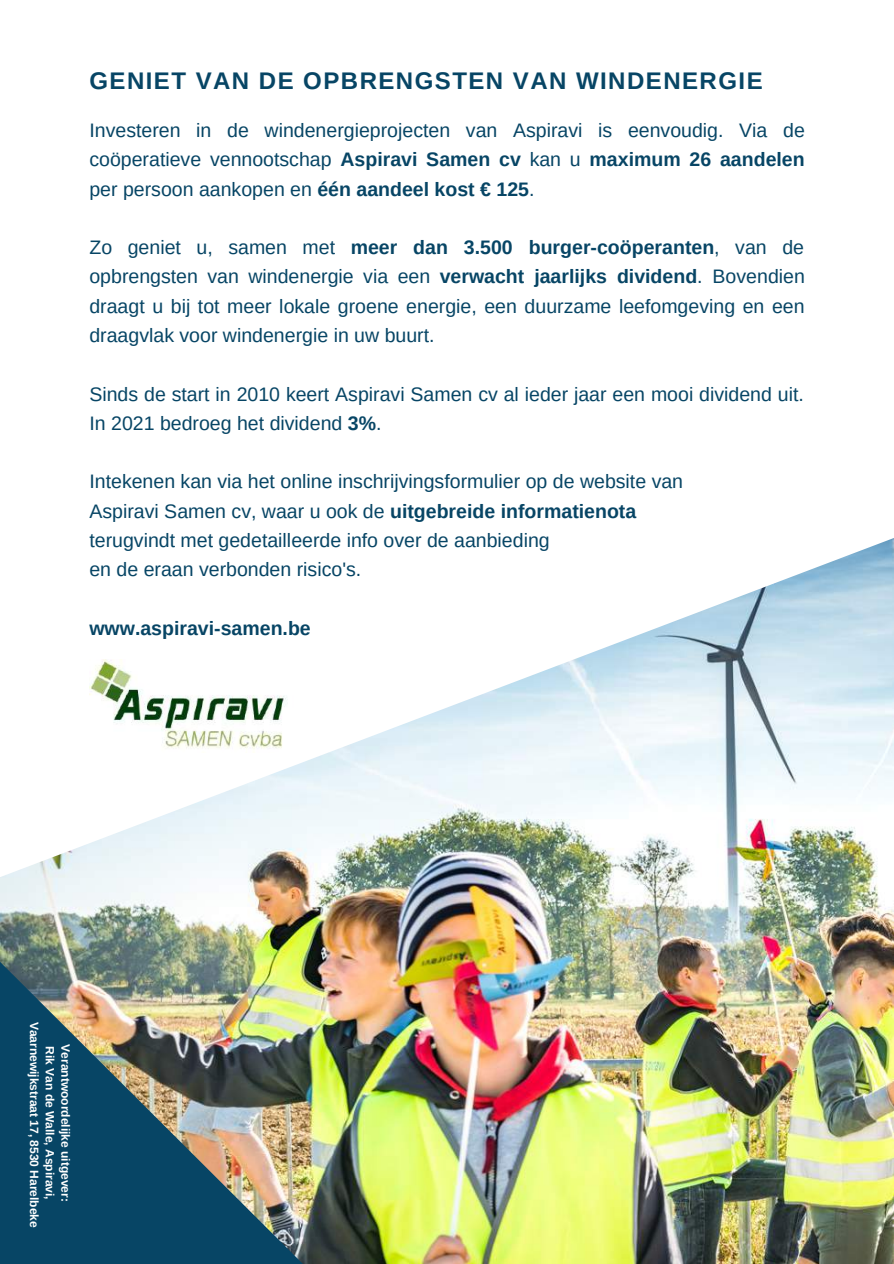
<style>
.page{position:relative;width:894px;height:1264px;background:#fff}
.page>*{position:absolute;margin:0;border:0;box-sizing:border-box;transform-origin:0 0}
.t1{font:700 24px "Arimo";letter-spacing:.06em;color:#074565}
.t2{font:19.5px/29.2px "Arimo";color:#074565;text-align:justify}
.t3{font:700 19.5px "Arimo";color:#074565}
.t4{font:700 12px/15.8px "Arimo";color:#fff;text-align:center}
.s1{font-weight:700}
</style>
<div class="page">
<img style="left:0;top:538px;width:893px;height:725px">
<img style="left:0;top:918px;width:346px;height:345px">
<img style="left:89px;top:659px;width:208px;height:94px">
<p class="t1" style="left:89px;top:67px;width:674px">GENIET VAN DE OPBRENGSTEN VAN WINDENERGIE</p>
<p class="t2" style="left:89px;top:115px;width:716px">Investeren in de windenergieprojecten van Aspiravi is eenvoudig. Via de coöperatieve vennootschap <span class="s1">Aspiravi Samen cv</span> kan u <span class="s1">maximum 26 aandelen </span>per persoon aankopen en <span class="s1">één aandeel kost € 125</span>.</p>
<p class="t2" style="left:89px;top:233px;width:716px">Zo geniet u, samen met <span class="s1">meer dan 3.500 burger-coöperanten</span>, van de opbrengsten van windenergie via een <span class="s1">verwacht jaarlijks dividend</span>. Bovendien draagt u bij tot meer lokale groene energie, een duurzame leefomgeving en een draagvlak voor windenergie in uw buurt.</p>
<p class="t2" style="left:89px;top:379px;width:715px">Sinds de start in 2010 keert Aspiravi Samen cv al ieder jaar een mooi dividend uit.<br>In 2021 bedroeg het dividend <span class="s1">3%</span>.</p>
<p class="t2" style="left:89px;top:467px;width:595px;text-align:left">Intekenen kan via het online inschrijvingsformulier op de website van Aspiravi Samen cv, waar u ook de <span class="s1">uitgebreide informatienota </span>terugvindt met gedetailleerde info over de aanbieding<br>en de eraan verbonden risico's.</p>
<p class="t3" style="left:89px;top:617px;width:223px">www.aspiravi-samen.be</p>
<p class="t4" style="left:74px;top:1021px;width:208px;rotate:90deg">Verantwoordelijke uitgever:<br>Rik Van de Walle, Aspiravi,<br>Vaarnewijkstraat 17, 8530 Harelbeke</p>
</div>
